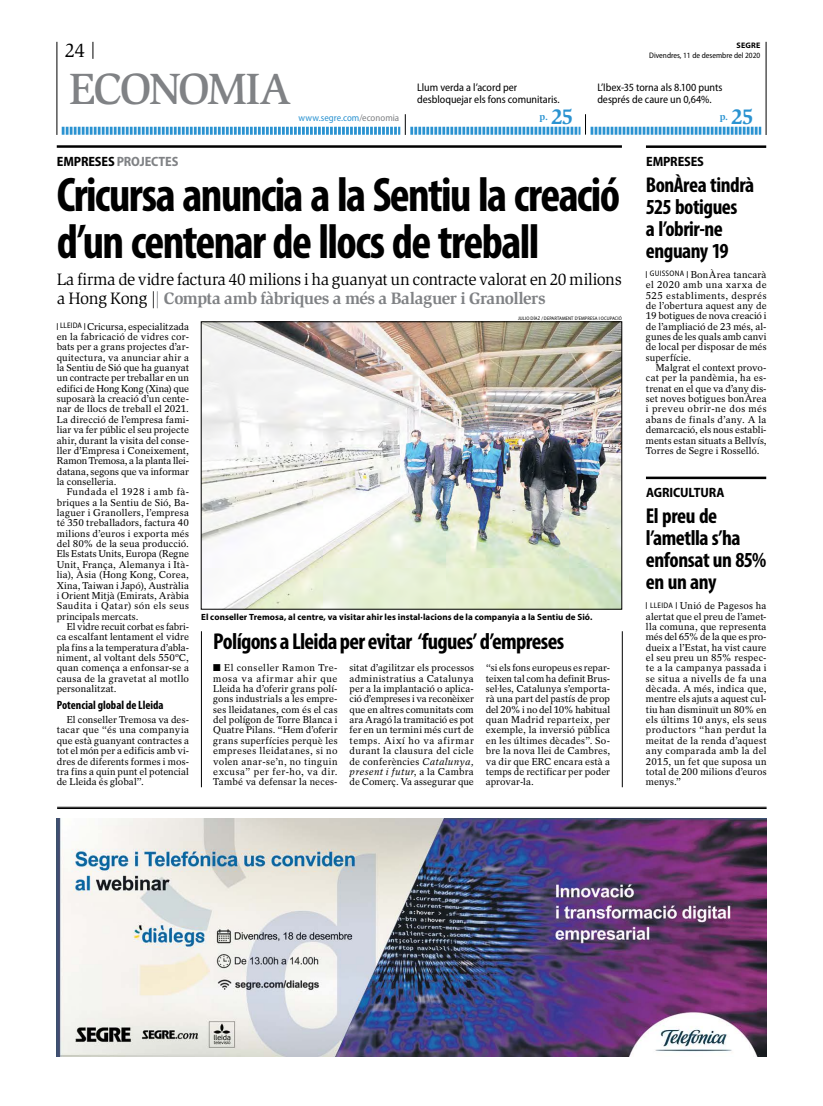
<style>
.page{position:relative;width:823px;height:1106px;background:#fff}
.page>*{position:absolute;margin:0;border:0;box-sizing:border-box;transform-origin:0 0}
.t1{font:700 condensed 48.8px/47px "Myriad Pro";letter-spacing:-.035em;color:#000}
.t2{font:500 45px "Slimbach Std";letter-spacing:-.045em;color:#808285}
.t3{font:700 condensed 23px "Myriad Pro";letter-spacing:-.03em;color:#000}
.t4{font:700 condensed 21.5px/22px "Myriad Pro";letter-spacing:-.02em;color:#000}
.t5{font:20px "Slimbach Std";color:#000}
.t6{font:17px/19px "Slimbach Std";letter-spacing:-.02em;color:#000}
.t7{font:700 semi-condensed 13.5px "Myriad Pro";letter-spacing:-.01em;color:#000}
.t8{font:700 semi-condensed 13.5px "Myriad Pro";letter-spacing:-.01em;color:#808285}
.t9{font:700 condensed 12px "Myriad Pro";color:#000}
.t10{font:semi-condensed 11px/12px "Myriad Pro";letter-spacing:-.005em;color:#000}
.t11{font:700 10px "Slimbach Std";color:#2b93d1}
.t12{font:9.9px/10.3px "Rotation LT Std";letter-spacing:.01em;color:#000;text-align:justify}
.t13{font:semi-condensed 9.7px "Myriad Pro";letter-spacing:.005em;color:#2b93d1}
.t14{font:700 9px "Myriad Pro";letter-spacing:.01em;color:#000}
.t15{font:semi-condensed 8px "Myriad Pro";color:#000}
.t16{font:700 8px "Myriad Pro";letter-spacing:.02em;color:#000}
.t17{font:semi-condensed 5px "Myriad Pro";letter-spacing:.02em;color:#000}
.s1{color:#808285}
.s2{color:#000}
.s3{font-size:22px}
.s4{font-weight:700;color:#808285}
.s5{font-style:italic}
</style>
<div class="page">
<svg style="left:93px;top:42px;width:1px;height:17px"></svg>
<hr style="left:57px;top:42px;width:1px;height:93px;background:#000">
<hr style="left:765px;top:42px;width:1px;height:93px;background:#000">
<svg style="left:62px;top:114px;width:698px;height:21px"></svg>
<hr style="left:645px;top:145px;width:120px;height:3px;background:#000">
<hr style="left:645px;top:476px;width:120px;height:3px;background:#000">
<img style="left:203px;top:323px;width:416px;height:284px">
<hr style="left:57px;top:145px;width:564px;height:3px;background:#000">
<hr style="left:57px;top:807px;width:709px;height:1px;background:#000">
<hr style="left:57px;top:808px;width:709px;height:1px;background:#000">
<hr style="left:201px;top:631px;width:1px;height:156px;background:#000">
<hr style="left:621px;top:631px;width:1px;height:156px;background:#000">
<img style="left:57px;top:818px;width:708px;height:238px">
<h3 class="t5" style="left:65px;top:39px;width:22px">24</h3>
<p class="t16" style="left:736px;top:40px;width:25px">Segre</p>
<p class="t15" style="left:648px;top:51px;width:113px">Divendres, 11 de desembre del 2020</p>
<h2 class="t2" style="left:69px;top:62px;width:223px">ECONOMIA</h2>
<p class="t13" style="left:298px;top:112px;width:102px">www.segre.com<span class="s1">/economia</span></p>
<h3 class="t8" style="left:57px;top:154px;width:123px"><span class="s2">EMPRESES</span> PROJECTES</h3>
<p class="t10" style="left:417px;top:82px;width:144px">Llum verda a l’acord per desbloquejar els fons comunitaris.</p>
<p class="t11" style="left:539px;top:110px;width:35px">p. <span class="s3">25</span></p>
<p class="t10" style="left:597px;top:82px;width:127px">L’Ibex-35 torna als 8.100 punts després de caure un 0,64%.</p>
<p class="t11" style="left:719px;top:110px;width:35px">p. <span class="s3">25</span></p>
<h3 class="t7" style="left:645px;top:154px;width:59px">EMPRESES</h3>
<h1 class="t1" style="left:57px;top:170px;width:564px">Cricursa anuncia a la Sentiu la creació d’un centenar de llocs de treball</h1>
<h3 class="t6" style="left:57px;top:270px;width:566px">La firma de vidre factura 40 milions i ha guanyat un contracte valorat en 20 milions a Hong Kong |<span class="s4">| Compta amb fàbriques a més a Balaguer i Granollers</span></h3>
<p class="t12" style="left:57px;top:321px;width:134px">❘ <sup>LLeid</sup> <sup>a</sup> ❘ Cricursa, especialitzada en la fabricació de vidres cor&shy;bats per a grans projectes d’ar&shy;quitectura, va anunciar ahir a la Sentiu de Sió que ha guanyat un contracte per treballar en un edifici de Hong Kong (Xina) que suposarà la creació d’un cente&shy;nar de llocs de treball el 2021.<br>La direcció de l’empresa fami&shy;liar va fer públic el seu projecte ahir, durant la visita del conse&shy;ller d’Empresa i Coneixement, Ramon Tremosa, a la planta llei&shy;datana, segons que va informar la conselleria.</p>
<p class="t12" style="left:57px;top:487px;width:134px;text-indent:10px">Fundada el 1928 i amb fà&shy;briques a la Sentiu de Sió, Ba&shy;laguer i Granollers, l’empresa té 350 treballadors, factura 40 milions d’euros i exporta més del 80% de la seua producció.<br>Els Estats Units, Europa (Regne Unit, França, Alemanya i Ità&shy;lia), Àsia (Hong Kong, Corea, Xina, Taiwan i Japó), Austràlia i Orient Mitjà (Emirats, Aràbia Saudita i Qatar) són els seus principals mercats.</p>
<p class="t12" style="left:57px;top:621px;width:134px;text-indent:10px">El vidre recuit corbat es fabri&shy;ca escalfant lentament el vidre pla fins a la temperatura d’abla&shy;niment, al voltant dels 550ºC, quan comença a enfonsar-se a causa de la gravetat al motllo personalitzat.</p>
<p class="t9" style="left:57px;top:697px;width:108px">Potencial global de Lleida</p>
<p class="t12" style="left:57px;top:714px;width:134px;text-indent:10px">El conseller Tremosa va des&shy;tacar que “és una companyia que està guanyant contractes a tot el món per a edificis amb vi&shy;dres de diferents formes i mos&shy;tra fins a quin punt el potencial de Lleida és global”.</p>
<p class="t17" style="left:517px;top:316px;width:105px">Julio Díaz / Departament d’Empresa i Ocupació</p>
<p class="t14" style="left:201px;top:610px;width:392px">El conseller Tremosa, al centre, va visitar ahir les instal·lacions de la companyia a la Sentiu de Sió.</p>
<h3 class="t3" style="left:213px;top:626px;width:352px">Polígons a Lleida per evitar ‘fugues’ d’empreses</h3>
<p class="t12" style="left:213px;top:663px;width:126px">■ El conseller Ramon Tre&shy;mosa va afirmar ahir que Lleida ha d’oferir grans polí&shy;gons industrials a les empre&shy;ses lleidatanes, com és el cas del polígon de Torre Blanca i Quatre Pilans. “Hem d’oferir grans superfícies perquè les empreses lleidatanes, si no volen anar-se’n, no tinguin excusa” per fer-ho, va dir.<br>També va defensar la neces-</p>
<p class="t12" style="left:349px;top:663px;width:126px">sitat d’agilitzar els processos administratius a Catalunya per a la implantació o aplica&shy;ció d’empreses i va reconèixer que en altres comunitats com ara Aragó la tramitació es pot fer en un termini més curt de temps. Així ho va afirmar durant la clausura del cicle de conferències <span class="s5">Catalunya, present i futur</span>, a la Cambra de Comerç. Va assegurar que</p>
<p class="t12" style="left:485px;top:662px;width:126px">“si els fons europeus es repar&shy;teixen tal com ha definit Brus&shy;sel·les, Catalunya s’emporta&shy;rà una part del pastís de prop del 20% i no del 10% habitual quan Madrid reparteix, per exemple, la inversió pública en les últimes dècades”. So&shy;bre la nova llei de Cambres, va dir que ERC encara està a temps de rectificar per poder aprovar-la.</p>
<h3 class="t4" style="left:645px;top:173px;width:110px">BonÀrea tindrà<br>525 botigues<br>a l’obrir-ne enguany 19</h3>
<p class="t12" style="left:645px;top:269px;width:122px">❘ <sup>guissona</sup> ❘ BonÀrea tancarà el 2020 amb una xarxa de 525 establiments, després de l’obertura aquest any de 19 botigues de nova creació i de l’ampliació de 23 més, al&shy;gunes de les quals amb canvi de local per disposar de més superfície.</p>
<p class="t12" style="left:645px;top:362px;width:122px;text-indent:10px">Malgrat el context provo&shy;cat per la pandèmia, ha es&shy;trenat en el que va d’any dis&shy;set noves botigues bonÀrea i preveu obrir-ne dos més abans de finals d’any. A la demarcació, els nous establi&shy;ments estan situats a Bellvís, Torres de Segre i Rosselló.</p>
<h3 class="t7" style="left:645px;top:485px;width:80px">AGRICULTURA</h3>
<h3 class="t4" style="left:645px;top:504px;width:122px">El preu de l’ametlla s’ha enfonsat un 85% en un any</h3>
<p class="t12" style="left:645px;top:600px;width:122px">❘ <sup>ll</sup> <sup>eid</sup> <sup>a</sup> ❘ Unió de Pagesos ha alertat que el preu de l’amet&shy;lla comuna, que representa més del 65% de la que es pro&shy;dueix a l’Estat, ha vist caure el seu preu un 85% respec&shy;te a la campanya passada i se situa a nivells de fa una dècada. A més, indica que, mentre els ajuts a aquest cul&shy;tiu han disminuït un 80% en els últims 10 anys, els seus productors “han perdut la meitat de la renda d’aquest any comparada amb la del 2015, un fet que suposa un total de 200 milions d’euros menys.”</p>
</div>
